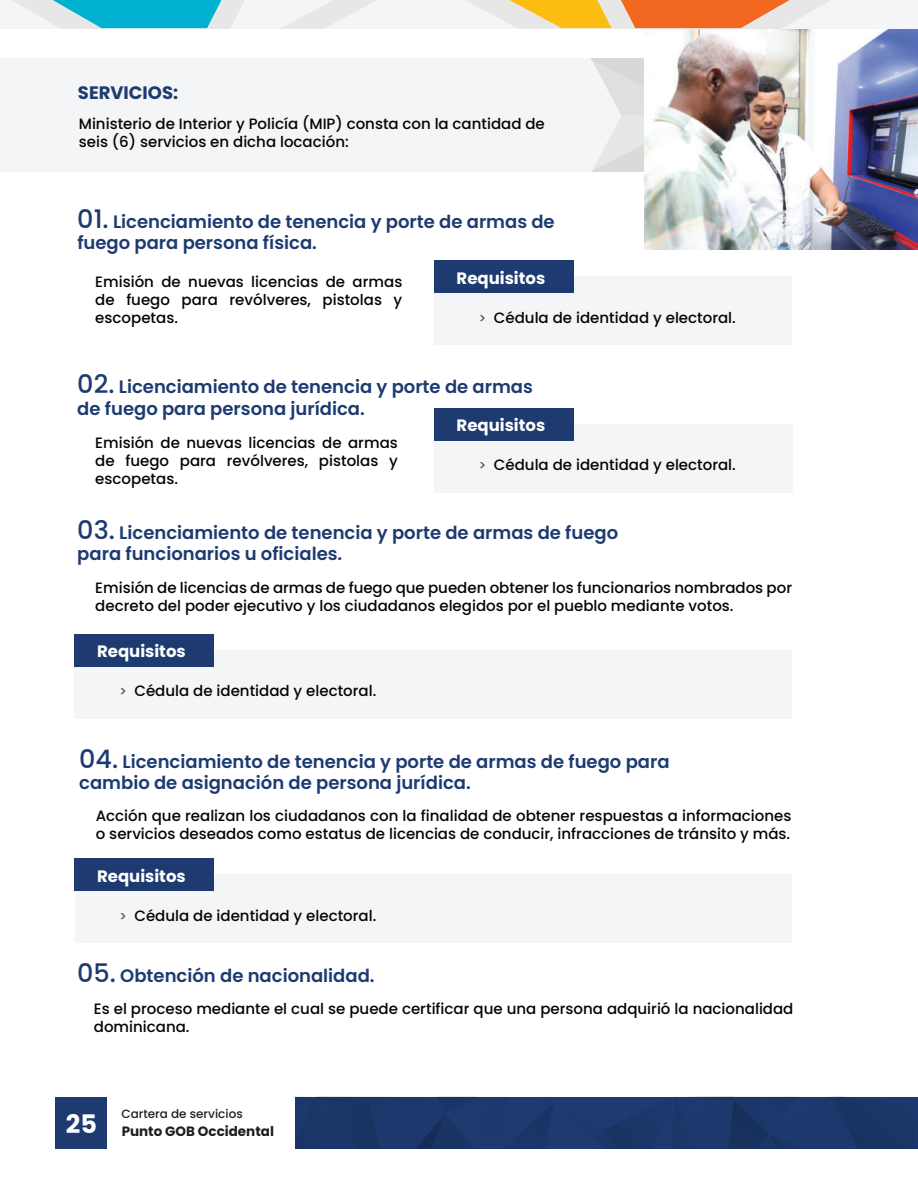
<style>
.page{position:relative;width:918px;height:1188px;background:#fff}
.page>*{position:absolute;margin:0;border:0;box-sizing:border-box;transform-origin:0 0}
.t1{font:700 25.5px "Poppins";color:#fff}
.t2{font:600 18px/21.6px "Poppins";color:#1d3b71}
.t3{font:700 18px "Poppins";color:#1d3b71}
.t4{font:700 16.5px "Poppins";color:#fff}
.t5{font:500 15px/18px "Poppins";color:#040503}
.t6{font:700 13.5px "Poppins";color:#201d1e}
.t7{font:500 12px "Poppins";color:#201d1e}
.s1{font-weight:500;font-size:25.5px}
.s2{font-size:13.5px;color:#58595b}
</style>
<div class="page">
<div style="left:0;top:58px;width:918px;height:114px;background:#f4f5f6"></div>
<svg style="left:591px;top:58px;width:54px;height:114px"></svg>
<img style="left:645px;top:28px;width:273px;height:222px">
<div style="left:434px;top:276px;width:358px;height:69px;background:#f4f5f6"></div>
<div style="left:434px;top:261px;width:140px;height:32px;background:#1d3b71"></div>
<div style="left:434px;top:424px;width:358px;height:69px;background:#f4f5f6"></div>
<div style="left:434px;top:408px;width:140px;height:32px;background:#1d3b71"></div>
<div style="left:75px;top:874px;width:716px;height:69px;background:#f4f5f6"></div>
<div style="left:75px;top:859px;width:139px;height:32px;background:#1d3b71"></div>
<div style="left:75px;top:650px;width:717px;height:69px;background:#f4f5f6"></div>
<div style="left:75px;top:634px;width:139px;height:32px;background:#1d3b71"></div>
<svg style="left:0;top:0;width:918px;height:28px"></svg>
<div style="left:55px;top:1097px;width:52px;height:52px;background:#1d3b71"></div>
<img style="left:296px;top:1097px;width:621px;height:52px">
<hr style="left:917px;top:1097px;width:1px;height:52px;background:#1d3b71">
<p class="t3" style="left:78px;top:82px;width:102px">SERVICIOS:</p>
<p class="t5" style="left:79px;top:114px;width:468px">Ministerio de Interior y Policía (MIP) consta con la cantidad de seis (6) servicios en dicha locación:</p>
<p class="t2" style="left:77px;top:211px;width:479px"><span class="s1">01.</span> Licenciamiento de tenencia y porte de armas de fuego para persona física.</p>
<p class="t5" style="left:95px;top:273px;width:309px;text-align:justify">Emisión de nuevas licencias de armas de fuego para revólveres, pistolas y escopetas.</p>
<p class="t4" style="left:457px;top:268px;width:90px">Requisitos</p>
<p class="t5" style="left:479px;top:309px;width:259px"><span class="s2">&gt;</span> Cédula de identidad y electoral.</p>
<p class="t2" style="left:77px;top:376px;width:457px"><span class="s1">02.</span> Licenciamiento de tenencia y porte de armas de fuego para persona jurídica.</p>
<p class="t5" style="left:95px;top:433px;width:304px;text-align:justify">Emisión de nuevas licencias de armas de fuego para revólveres, pistolas y escopetas.</p>
<p class="t4" style="left:457px;top:416px;width:90px">Requisitos</p>
<p class="t5" style="left:479px;top:456px;width:259px"><span class="s2">&gt;</span> Cédula de identidad y electoral.</p>
<p class="t2" style="left:77px;top:522px;width:542px"><span class="s1">03.</span> Licenciamiento de tenencia y porte de armas de fuego para funcionarios u oficiales.</p>
<p class="t5" style="left:95px;top:579px;width:698px">Emisión de licencias de armas de fuego que pueden obtener los funcionarios nombrados por decreto del poder ejecutivo y los ciudadanos elegidos por el pueblo mediante votos.</p>
<p class="t4" style="left:97px;top:642px;width:90px">Requisitos</p>
<p class="t5" style="left:119px;top:682px;width:259px"><span class="s2">&gt;</span> Cédula de identidad y electoral.</p>
<p class="t2" style="left:79px;top:751px;width:592px"><span class="s1">04.</span> Licenciamiento de tenencia y porte de armas de fuego para cambio de asignación de persona jurídica.</p>
<p class="t5" style="left:96px;top:807px;width:697px">Acción que realizan los ciudadanos con la finalidad de obtener respuestas a informaciones o servicios deseados como estatus de licencias de conducir, infracciones de tránsito y más.</p>
<p class="t4" style="left:97px;top:866px;width:90px">Requisitos</p>
<p class="t5" style="left:119px;top:907px;width:259px"><span class="s2">&gt;</span> Cédula de identidad y electoral.</p>
<p class="t2" style="left:77px;top:965px;width:299px"><span class="s1">05.</span> Obtención de nacionalidad.</p>
<p class="t5" style="left:94px;top:1000px;width:701px">Es el proceso mediante el cual se puede certificar que una persona adquirió la nacionalidad dominicana.</p>
<h1 class="t1" style="left:66px;top:1109px;width:33px">25</h1>
<p class="t7" style="left:121px;top:1107px;width:123px">Cartera de servicios</p>
<p class="t6" style="left:122px;top:1123px;width:154px">Punto GOB Occidental</p>
</div>
